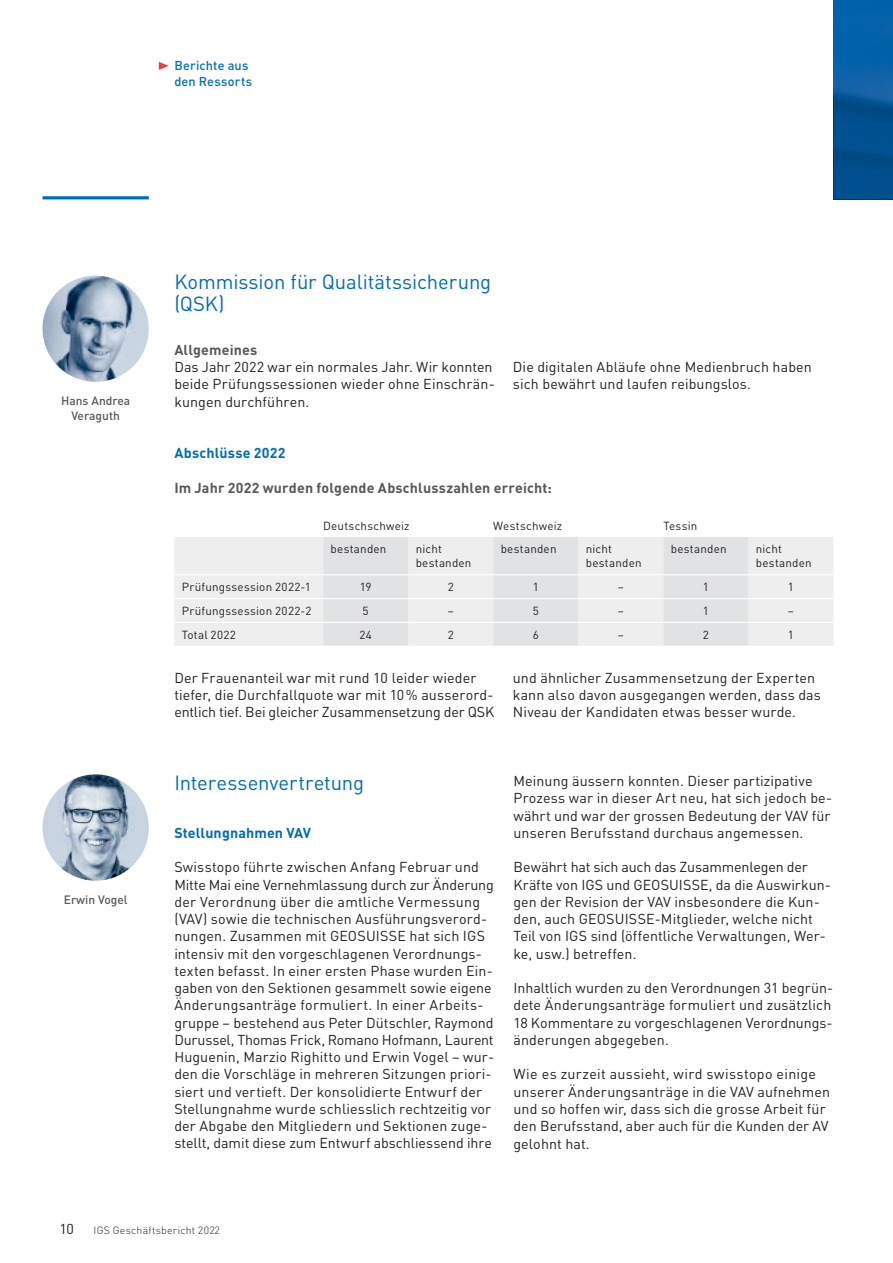
<style>
.page{position:relative;width:893px;height:1263px;background:#fff}
.page>*{position:absolute;margin:0;border:0;box-sizing:border-box;transform-origin:0 0}
.t1{font:20.25px/21.8px "DINOT";letter-spacing:-.005em;color:#006bb6}
.t2{font:14.25px/17.2px "DINOT";letter-spacing:.005em;color:#231f20}
.t3{font:700 14.25px "DINOT";letter-spacing:.01em;color:#57585a}
.t4{font:700 14.25px "DINOT";letter-spacing:.01em;color:#006bb6}
.t5{font:500 12.75px/15.8px "DINOT";letter-spacing:.015em;color:#006fb9}
.t6{font:500 12px/15px "DINOT";color:#57585a;text-align:center}
.t7{font:11.7px/14.5px "DINOT";letter-spacing:.02em;color:#231f20}
.t8{font:300 10.5px "DINOT";letter-spacing:.025em;color:#231f20}
</style>
<div class="page">
<svg style="left:833px;top:0;width:60px;height:199px;background:#03579a"></svg>
<svg style="left:159px;top:62px;width:10px;height:8px"></svg>
<hr style="left:43px;top:196px;width:106px;height:3px;background:#006bb6">
<img style="left:43px;top:276px;width:106px;height:106px;border-radius:53px">
<img style="left:43px;top:774px;width:106px;height:107px;border-radius:53px">
<div style="left:174px;top:537px;width:659px;height:109px;background:#eeeeef"></div>
<svg style="left:323px;top:537px;width:425px;height:109px;background:#e6e7e8"></svg>
<hr style="left:174px;top:574px;width:149px;height:1px;background:#fff">
<hr style="left:323px;top:574px;width:85px;height:1px;background:#fff">
<hr style="left:408px;top:574px;width:85px;height:1px;background:#fff">
<hr style="left:493px;top:574px;width:85px;height:1px;background:#fff">
<hr style="left:578px;top:574px;width:85px;height:1px;background:#fff">
<hr style="left:663px;top:574px;width:85px;height:1px;background:#fff">
<hr style="left:748px;top:574px;width:85px;height:1px;background:#fff">
<hr style="left:174px;top:598px;width:149px;height:1px;background:#fff">
<hr style="left:323px;top:598px;width:85px;height:1px;background:#fff">
<hr style="left:408px;top:598px;width:85px;height:1px;background:#fff">
<hr style="left:493px;top:598px;width:85px;height:1px;background:#fff">
<hr style="left:578px;top:598px;width:85px;height:1px;background:#fff">
<hr style="left:663px;top:598px;width:85px;height:1px;background:#fff">
<hr style="left:748px;top:598px;width:85px;height:1px;background:#fff">
<hr style="left:174px;top:622px;width:149px;height:1px;background:#fff">
<hr style="left:323px;top:622px;width:85px;height:1px;background:#fff">
<hr style="left:408px;top:622px;width:85px;height:1px;background:#fff">
<hr style="left:493px;top:622px;width:85px;height:1px;background:#fff">
<hr style="left:578px;top:622px;width:85px;height:1px;background:#fff">
<hr style="left:663px;top:622px;width:85px;height:1px;background:#fff">
<hr style="left:748px;top:622px;width:85px;height:1px;background:#fff">
<p class="t5" style="left:174px;top:57px;width:79px">Berichte aus den Ressorts</p>
<p class="t6" style="left:61px;top:393px;width:71px">Hans Andrea<br>Veraguth</p>
<p class="t6" style="left:64px;top:892px;width:65px">Erwin Vogel</p>
<h1 class="t1" style="left:174px;top:271px;width:318px">Kommission für Qualitätssicherung (QSK)</h1>
<p class="t3" style="left:174px;top:340px;width:85px">Allgemeines</p>
<p class="t2" style="left:174px;top:358px;width:322px">Das Jahr 2022 war ein normales Jahr. Wir konnten beide Prüfungssessionen wieder ohne Einschrän&shy;kungen durchführen.</p>
<p class="t2" style="left:513px;top:358px;width:301px">Die digitalen Abläufe ohne Medienbruch haben sich bewährt und laufen reibungslos.</p>
<p class="t4" style="left:174px;top:444px;width:113px">Abschlüsse 2022</p>
<p class="t3" style="left:174px;top:478px;width:379px">Im Jahr 2022 wurden folgende Abschlusszahlen erreicht:</p>
<p class="t7" style="left:323px;top:519px;width:88px">Deutschschweiz</p>
<p class="t7" style="left:493px;top:519px;width:70px">Westschweiz</p>
<p class="t7" style="left:663px;top:519px;width:35px">Tessin</p>
<p class="t7" style="left:331px;top:541px;width:57px">bestanden</p>
<p class="t7" style="left:416px;top:541px;width:57px">nicht bestanden</p>
<p class="t7" style="left:501px;top:541px;width:57px">bestanden</p>
<p class="t7" style="left:586px;top:541px;width:57px">nicht bestanden</p>
<p class="t7" style="left:671px;top:541px;width:57px">bestanden</p>
<p class="t7" style="left:756px;top:541px;width:57px">nicht bestanden</p>
<p class="t7" style="left:182px;top:579px;width:131px">Prüfungssession 2022-1</p>
<p class="t7" style="left:360px;top:579px;width:13px">19</p>
<p class="t7" style="left:448px;top:579px;width:8px">2</p>
<p class="t7" style="left:533px;top:579px;width:8px">1</p>
<p class="t7" style="left:618px;top:579px;width:8px">–</p>
<p class="t7" style="left:703px;top:579px;width:8px">1</p>
<p class="t7" style="left:788px;top:579px;width:8px">1</p>
<p class="t7" style="left:182px;top:603px;width:131px">Prüfungssession 2022-2</p>
<p class="t7" style="left:363px;top:603px;width:8px">5</p>
<p class="t7" style="left:448px;top:603px;width:8px">–</p>
<p class="t7" style="left:533px;top:603px;width:8px">5</p>
<p class="t7" style="left:618px;top:603px;width:8px">–</p>
<p class="t7" style="left:703px;top:603px;width:8px">1</p>
<p class="t7" style="left:788px;top:603px;width:8px">–</p>
<p class="t7" style="left:182px;top:627px;width:56px">Total 2022</p>
<p class="t7" style="left:359px;top:627px;width:14px">24</p>
<p class="t7" style="left:448px;top:627px;width:8px">2</p>
<p class="t7" style="left:533px;top:627px;width:8px">6</p>
<p class="t7" style="left:618px;top:627px;width:8px">–</p>
<p class="t7" style="left:703px;top:627px;width:8px">2</p>
<p class="t7" style="left:788px;top:627px;width:8px">1</p>
<p class="t2" style="left:174px;top:668px;width:322px">Der Frauenanteil war mit rund 10 leider wieder tiefer, die Durchfallquote war mit 10% ausserord&shy;entlich tief. Bei gleicher Zusammensetzung der QSK</p>
<p class="t2" style="left:513px;top:668px;width:310px">und ähnlicher Zusammensetzung der Experten kann also davon ausgegangen werden, dass das<br>Niveau der Kandidaten etwas besser wurde.</p>
<h1 class="t1" style="left:174px;top:771px;width:191px">Interessenvertretung</h1>
<p class="t4" style="left:174px;top:823px;width:138px">Stellungnahmen VAV</p>
<p class="t2" style="left:174px;top:858px;width:321px">Swisstopo führte zwischen Anfang Februar und Mitte Mai eine Vernehmlassung durch zur Änderung der Verordnung über die amtliche Vermessung (VAV) sowie die technischen Ausführungsverord&shy;nungen. Zusammen mit GEOSUISSE hat sich IGS intensiv mit den vorgeschlagenen Verordnungs&shy;texten befasst. In einer ersten Phase wurden Ein&shy;gaben von den Sektionen gesammelt sowie eigene Änderungsanträge formuliert. In einer Arbeits&shy;gruppe – bestehend aus Peter Dütschler, Raymond Durussel, Thomas Frick, Romano Hofmann, Laurent Huguenin, Marzio Righitto und Erwin Vogel – wur&shy;den die Vorschläge in mehreren Sitzungen priori&shy;siert und vertieft. Der konsolidierte Entwurf der Stellungnahme wurde schliesslich rechtzeitig vor der Abgabe den Mitgliedern und Sektionen zuge&shy;stellt, damit diese zum Entwurf abschliessend ihre</p>
<p class="t2" style="left:513px;top:772px;width:320px">Meinung äussern konnten. Dieser partizipative Prozess war in dieser Art neu, hat sich jedoch be&shy;währt und war der grossen Bedeutung der VAV für unseren Berufsstand durchaus angemessen.</p>
<p class="t2" style="left:513px;top:858px;width:319px">Bewährt hat sich auch das Zusammenlegen der Kräfte von IGS und GEOSUISSE, da die Auswirkun&shy;gen der Revision der VAV insbesondere die Kun&shy;den, auch GEOSUISSE-Mitglieder, welche nicht Teil von IGS sind (öffentliche Verwaltungen, Wer&shy;ke, usw.) betreffen.</p>
<p class="t2" style="left:513px;top:979px;width:321px">Inhaltlich wurden zu den Verordnungen 31 begrün&shy;dete Änderungsanträge formuliert und zusätzlich 18 Kommentare zu vorgeschlagenen Verordnungs&shy;änderungen abgegeben.</p>
<p class="t2" style="left:513px;top:1065px;width:318px">Wie es zurzeit aussieht, wird swisstopo einige unserer Änderungsanträge in die VAV aufnehmen und so hoffen wir, dass sich die grosse Arbeit für den Berufsstand, aber auch für die Kunden der AV gelohnt hat.</p>
<p class="t2" style="left:60px;top:1220px;width:16px">10</p>
<p class="t8" style="left:94px;top:1224px;width:128px">IGS Geschäftsbericht 2022</p>
</div>
